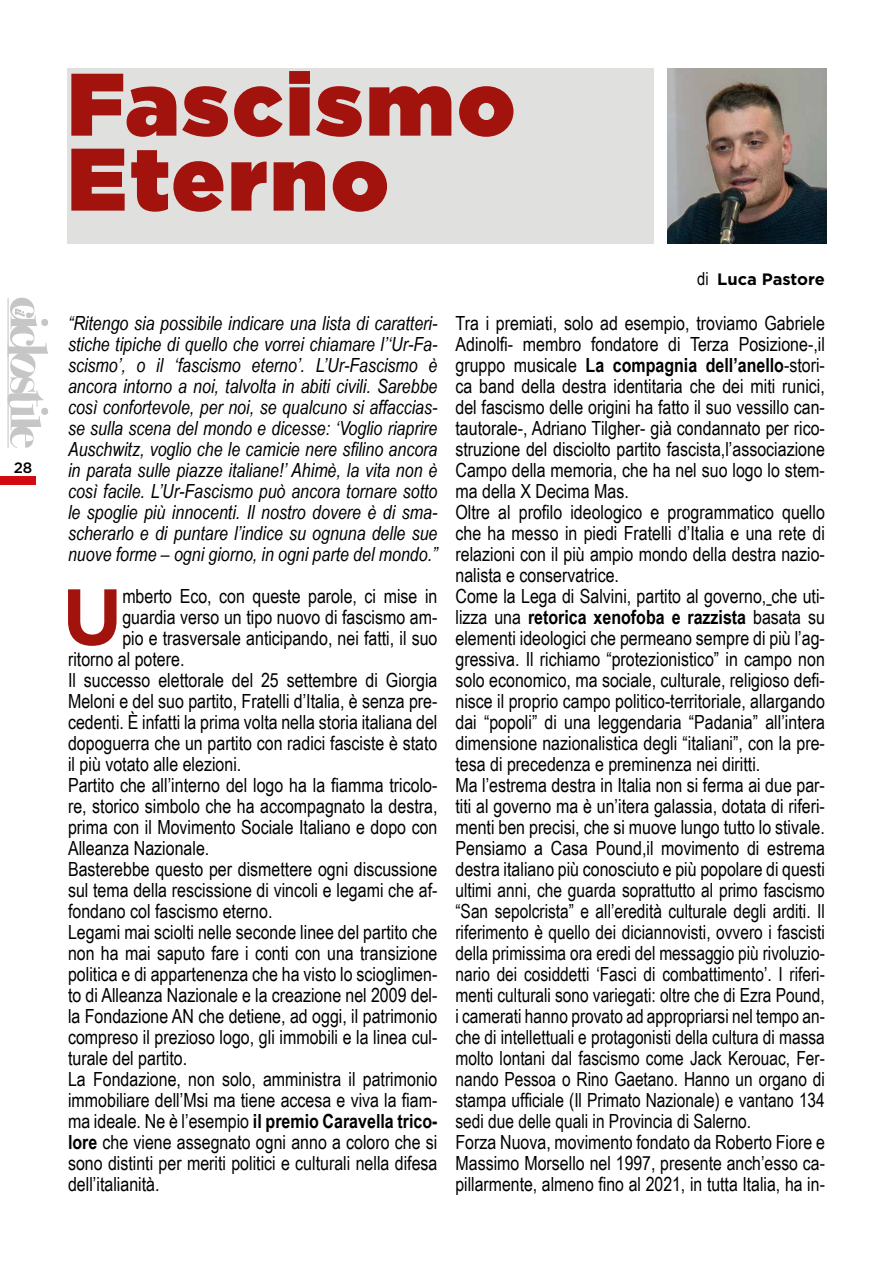
<style>
.page{position:relative;width:893px;height:1263px;background:#fff}
.page>*{position:absolute;margin:0;border:0;box-sizing:border-box;transform-origin:0 0}
.t1{font:900 88.5px/75px "Gotham";letter-spacing:.04em;color:#a3130d}
.t2{font:700 79.5px "Gotham";color:#a3130d}
.t3{font:19.5px/21px "Arial Narrow";color:#000}
.t4{font:italic 19.5px/21px "Arial Narrow";color:#000;text-align:justify}
.t5{font:700 19.5px "Arial Narrow";color:#000}
.t6{font:700 16.5px "Gotham";color:#000}
.t7{font:500 15px "Gotham";color:#000}
.t8{font:italic 12.15px "Bodoni Svty Two ITCTT";color:#c6c6c6}
.s1{font-family:"Arial Narrow";font-weight:400;font-size:18px}
.s2{font-weight:400}
.s3{font-weight:700}
</style>
<div class="page">
<div style="left:0;top:476px;width:35px;height:8px;background:#d20a11"></div>
<svg style="left:8px;top:298px;width:40px;height:150px"></svg>
<div style="left:67px;top:68px;width:587px;height:176px;background:#e0e0df"></div>
<svg style="left:766px;top:604px;width:6px;height:2px"></svg>
<img style="left:667px;top:68px;width:159px;height:176px">
<p class="t8" style="left:30px;top:309px;width:9px;rotate:90deg">il</p>
<p class="t7" style="left:14px;top:457px;width:20px">28</p>
<h1 class="t1" style="left:68px;top:65px;width:449px">Fascismo<br>Eterno</h1>
<p class="t6" style="left:697px;top:270px;width:129px"><span class="s1">di</span> Luca Pastore</p>
<p class="t4" style="left:68px;top:313px;width:371px">“Ritengo sia possibile indicare una lista di caratteri&shy;stiche tipiche di quello che vorrei chiamare l’‘Ur-Fa&shy;scismo’, o il ‘fascismo eterno’. L’Ur-Fascismo è ancora intorno a noi, talvolta in abiti civili. Sarebbe così confortevole, per noi, se qualcuno si affaccias&shy;se sulla scena del mondo e dicesse: ‘Voglio riaprire Auschwitz, voglio che le camicie nere sfilino ancora in parata sulle piazze italiane!’ Ahimè, la vita non è così facile. L’Ur-Fascismo può ancora tornare sotto le spoglie più innocenti. Il nostro dovere è di sma&shy;scherarlo e di puntare l’indice su ognuna delle sue nuove forme – ogni giorno, in ogni parte del mondo.”</p>
<h2 class="t2" style="left:62px;top:571px;width:62px">U</h2>
<p class="t3" style="left:122px;top:585px;width:317px">mberto Eco, con queste parole, ci mise in</p>
<p class="t3" style="left:122px;top:606px;width:317px">guardia verso un tipo nuovo di fascismo am-</p>
<p class="t3" style="left:122px;top:627px;width:317px">pio e trasversale anticipando, nei fatti, il suo</p>
<p class="t3" style="left:68px;top:648px;width:118px">ritorno al potere.</p>
<p class="t3" style="left:68px;top:669px;width:371px">Il successo elettorale del 25 settembre di Giorgia</p>
<p class="t3" style="left:68px;top:690px;width:371px">Meloni e del suo partito, Fratelli d’Italia, è senza pre-</p>
<p class="t3" style="left:68px;top:711px;width:371px">cedenti. È infatti la prima volta nella storia italiana del</p>
<p class="t3" style="left:68px;top:732px;width:371px">dopoguerra che un partito con radici fasciste è stato</p>
<p class="t3" style="left:68px;top:753px;width:175px">il più votato alle elezioni.</p>
<p class="t3" style="left:68px;top:774px;width:371px">Partito che all’interno del logo ha la fiamma tricolo-</p>
<p class="t3" style="left:68px;top:795px;width:371px">re, storico simbolo che ha accompagnato la destra,</p>
<p class="t3" style="left:68px;top:816px;width:371px">prima con il Movimento Sociale Italiano e dopo con</p>
<p class="t3" style="left:68px;top:837px;width:143px">Alleanza Nazionale.</p>
<p class="t3" style="left:68px;top:858px;width:371px">Basterebbe questo per dismettere ogni discussione</p>
<p class="t3" style="left:68px;top:879px;width:371px">sul tema della rescissione di vincoli e legami che af-</p>
<p class="t3" style="left:68px;top:900px;width:206px">fondano col fascismo eterno.</p>
<p class="t3" style="left:68px;top:921px;width:371px">Legami mai sciolti nelle seconde linee del partito che</p>
<p class="t3" style="left:68px;top:942px;width:371px">non ha mai saputo fare i conti con una transizione</p>
<p class="t3" style="left:68px;top:963px;width:371px">politica e di appartenenza che ha visto lo scioglimen-</p>
<p class="t3" style="left:68px;top:984px;width:371px">to di Alleanza Nazionale e la creazione nel 2009 del-</p>
<p class="t3" style="left:68px;top:1005px;width:371px">la Fondazione AN che detiene, ad oggi, il patrimonio</p>
<p class="t3" style="left:68px;top:1026px;width:371px">compreso il prezioso logo, gli immobili e la linea cul-</p>
<p class="t3" style="left:68px;top:1047px;width:121px">turale del partito.</p>
<p class="t3" style="left:68px;top:1068px;width:371px">La Fondazione, non solo, amministra il patrimonio</p>
<p class="t3" style="left:68px;top:1089px;width:371px">immobiliare dell’Msi ma tiene accesa e viva la fiam-</p>
<p class="t5" style="left:68px;top:1110px;width:371px"><span class="s2">ma ideale. Ne è l’esempio</span> il premio Caravella trico-</p>
<p class="t3" style="left:68px;top:1131px;width:371px"><span class="s3">lore</span> che viene assegnato ogni anno a coloro che si</p>
<p class="t3" style="left:68px;top:1152px;width:371px">sono distinti per meriti politici e culturali nella difesa</p>
<p class="t3" style="left:68px;top:1173px;width:93px">dell’italianità.</p>
<p class="t3" style="left:455px;top:312px;width:371px">Tra i premiati, solo ad esempio, troviamo Gabriele Adinolfi- membro fondatore di Terza Posizione-,il gruppo musicale <span class="s3">La compagnia dell’anello</span>-stori&shy;ca band della destra identitaria che dei miti runici, del fascismo delle origini ha fatto il suo vessillo can&shy;tautorale-, Adriano Tilgher- già condannato per rico&shy;struzione del disciolto partito fascista,l’associazione Campo della memoria, che ha nel suo logo lo stem&shy;ma della X Decima Mas.<br>Oltre al profilo ideologico e programmatico quello che ha messo in piedi Fratelli d’Italia e una rete di relazioni con il più ampio mondo della destra nazio&shy;nalista e conservatrice.<br>Come la Lega di Salvini, partito al governo, che uti&shy;lizza una <span class="s3">retorica xenofoba e razzista</span> basata su elementi ideologici che permeano sempre di più l’ag&shy;gressiva. Il richiamo “protezionistico” in campo non solo economico, ma sociale, culturale, religioso defi&shy;nisce il proprio campo politico-territoriale, allargando dai “popoli” di una leggendaria “Padania” all’intera dimensione nazionalistica degli “italiani”, con la pre&shy;tesa di precedenza e preminenza nei diritti.<br>Ma l’estrema destra in Italia non si ferma ai due par&shy;titi al governo ma è un’itera galassia, dotata di riferi&shy;menti ben precisi, che si muove lungo tutto lo stivale.<br>Pensiamo a Casa Pound,il movimento di estrema destra italiano più conosciuto e più popolare di questi ultimi anni, che guarda soprattutto al primo fascismo “San sepolcrista” e all’eredità culturale degli arditi. Il riferimento è quello dei diciannovisti, ovvero i fascisti della primissima ora eredi del messaggio più rivoluzio&shy;nario dei cosiddetti ‘Fasci di combattimento’. I riferi&shy;menti culturali sono variegati: oltre che di Ezra Pound, i camerati hanno provato ad appropriarsi nel tempo an&shy;che di intellettuali e protagonisti della cultura di massa molto lontani dal fascismo come Jack Kerouac, Fer&shy;nando Pessoa o Rino Gaetano. Hanno un organo di stampa ufficiale (Il Primato Nazionale) e vantano 134 sedi due delle quali in Provincia di Salerno.<br>Forza Nuova, movimento fondato da Roberto Fiore e Massimo Morsello nel 1997, presente anch’esso ca&shy;pillarmente, almeno fino al 2021, in tutta Italia, ha in-</p>
</div>
